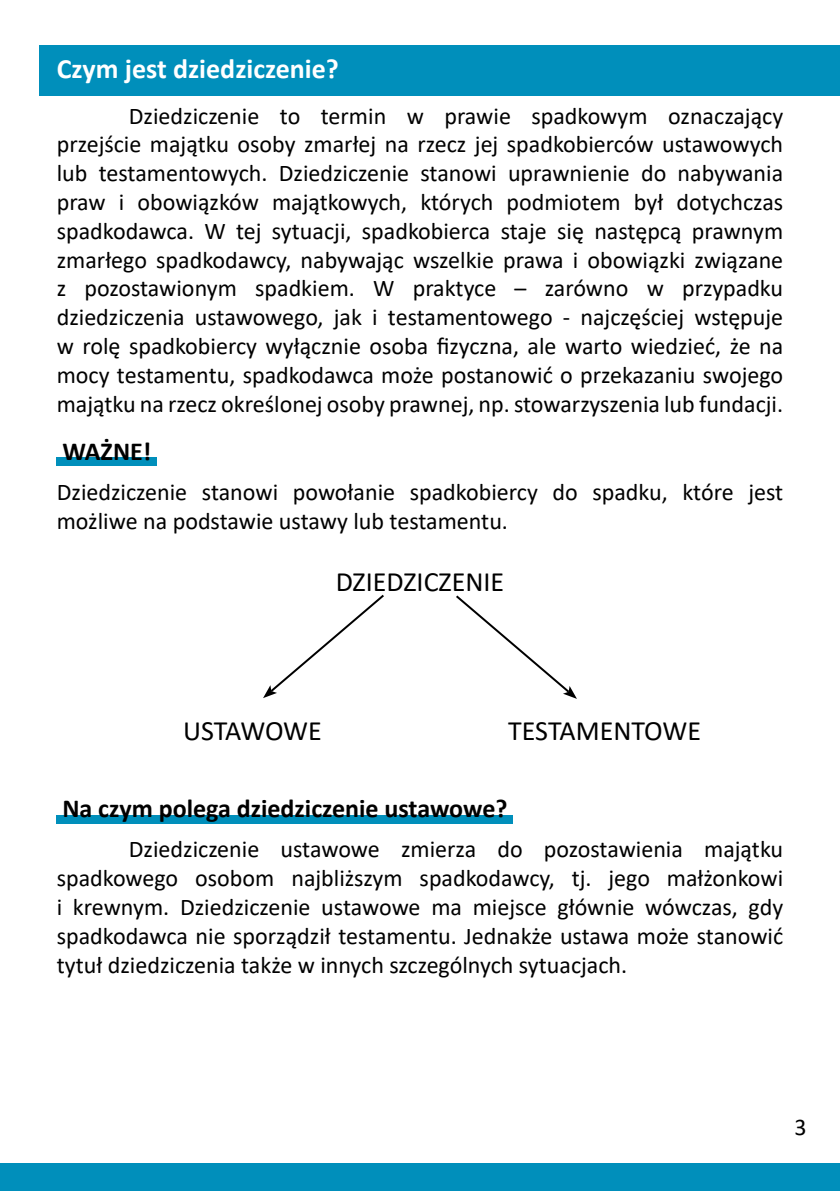
<style>
.page{position:relative;width:840px;height:1191px;background:#fff}
.page>*{position:absolute;margin:0;border:0;box-sizing:border-box;transform-origin:0 0}
.t1{font:28px "Calibri";color:#000}
.t2{font:700 28px "Calibri";color:#fff}
.t3{font:700 26px "Calibri";color:#000}
.t4{font:24px/28.8px "Calibri";color:#000;text-align:justify}
</style>
<div class="page">
<div style="left:0;top:1162px;width:839px;height:29px;background:#008fbb"></div>
<div style="left:40px;top:45px;width:799px;height:51px;background:#008fbb"></div>
<div style="left:57px;top:457px;width:100px;height:9px;background:#008fbb"></div>
<div style="left:57px;top:814px;width:456px;height:9px;background:#008fbb"></div>
<svg style="left:263px;top:594px;width:121px;height:104px"></svg>
<svg style="left:456px;top:595px;width:120px;height:104px"></svg>
<p class="t2" style="left:57px;top:49px;width:283px">Czym jest dziedziczenie?</p>
<p class="t4" style="left:57px;top:101px;width:727px;text-indent:72px">Dziedziczenie to termin w prawie spadkowym oznaczający przejście majątku osoby zmarłej na rzecz jej spadkobierców ustawowych lub testamentowych. Dziedziczenie stanowi uprawnienie do nabywania praw i obowiązków majątkowych, których podmiotem był dotychczas spadkodawca. W tej sytuacji, spadkobierca staje się następcą prawnym zmarłego spadkodawcy, nabywając wszelkie prawa i obowiązki związane z pozostawionym spadkiem. W praktyce – zarówno w przypadku dziedziczenia ustawowego, jak i testamentowego - najczęściej wstępuje w rolę spadkobiercy wyłącznie osoba fizyczna, ale warto wiedzieć, że na mocy testamentu, spadkodawca może postanowić o przekazaniu swojego majątku na rzecz określonej osoby prawnej, np. stowarzyszenia lub fundacji.</p>
<p class="t3" style="left:62px;top:433px;width:90px">WAŻNE!</p>
<p class="t4" style="left:57px;top:477px;width:727px">Dziedziczenie stanowi powołanie spadkobiercy do spadku, które jest możliwe na podstawie ustawy lub testamentu.</p>
<p class="t1" style="left:335px;top:562px;width:170px">DZIEDZICZENIE</p>
<p class="t1" style="left:183px;top:711px;width:140px">USTAWOWE</p>
<p class="t1" style="left:508px;top:711px;width:194px">TESTAMENTOWE</p>
<p class="t3" style="left:62px;top:790px;width:446px">Na czym polega dziedziczenie ustawowe?</p>
<p class="t4" style="left:57px;top:834px;width:727px;text-indent:72px">Dziedziczenie ustawowe zmierza do pozostawienia majątku spadkowego osobom najbliższym spadkodawcy, tj. jego małżonkowi i krewnym. Dziedziczenie ustawowe ma miejsce głównie wówczas, gdy spadkodawca nie sporządził testamentu. Jednakże ustawa może stanowić tytuł dziedziczenia także w innych szczególnych sytuacjach.</p>
<p class="t4" style="left:794px;top:1112px;width:14px">3</p>
</div>
